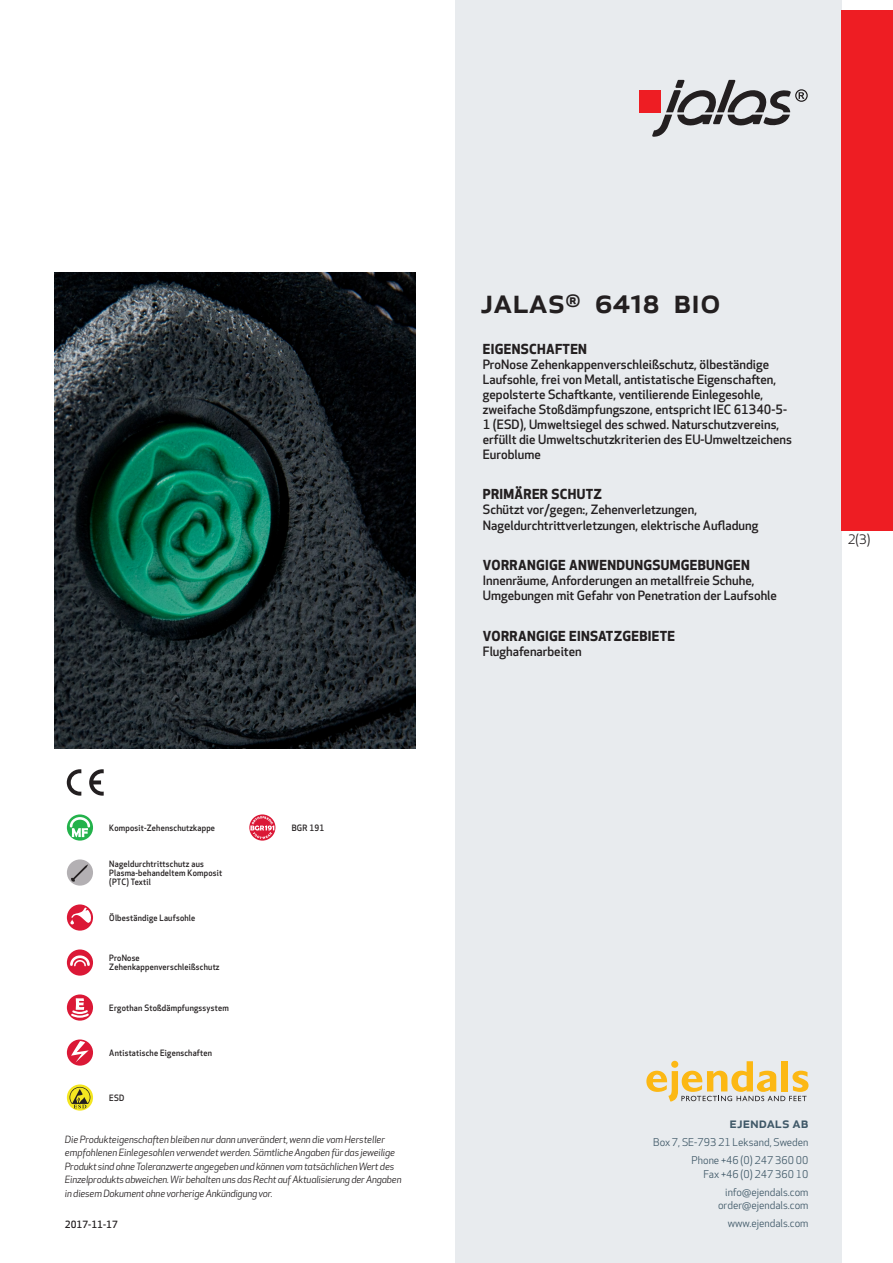
<style>
.page{position:relative;width:893px;height:1263px;background:#fff}
.page>*{position:absolute;margin:0;border:0;box-sizing:border-box;transform-origin:0 0}
.prodname{font:500 34.5px "Apex New";color:#231f20}
.t1{font:500 15px "Apex New";color:#405968}
.Funktion_body{font:700 13.5px "Apex New";letter-spacing:.025em;color:#231f20}
.t2{font:12.75px "Apex New";color:#231f20}
.Funktion_body-2{font:500 12.6px/15px "Apex New";color:#231f20}
.t3{font:10.5px/18px "Apex New";color:#405968;text-align:right}
.t4{font:italic 9.75px/13.5px "Apex New";letter-spacing:-.015em;color:#231f20}
.Sidfot_datum{font:500 9.75px "Apex New";color:#231f20}
.Artikel{font:500 8.55px/9px "Apex New";letter-spacing:.025em;color:#231f20;scale:.95 1}
</style>
<div class="page">
<div style="left:455px;top:0;width:387px;height:1263px;background:#e8ebee"></div>
<svg style="left:646px;top:1061px;width:162px;height:40px"></svg>
<div style="left:842px;top:11px;width:51px;height:520px;background:#ee1d23"></div>
<div style="left:639px;top:90px;width:22px;height:22px;background:#ee1d23"></div>
<svg style="left:652px;top:80px;width:156px;height:57px"></svg>
<svg style="left:67px;top:814px;width:26px;height:27px"></svg>
<svg style="left:70px;top:817px;width:20px;height:20px"></svg>
<div style="left:67px;top:859px;width:26px;height:27px;background:#b3b0b3;border-radius:50%"></div>
<svg style="left:71px;top:864px;width:17px;height:18px"></svg>
<svg style="left:67px;top:904px;width:26px;height:27px"></svg>
<svg style="left:70px;top:907px;width:21px;height:17px"></svg>
<div style="left:67px;top:949px;width:26px;height:27px;background:#db1836;border-radius:50%"></div>
<svg style="left:70px;top:955px;width:20px;height:11px"></svg>
<svg style="left:67px;top:994px;width:26px;height:27px"></svg>
<svg style="left:69px;top:998px;width:22px;height:21px"></svg>
<svg style="left:67px;top:1039px;width:26px;height:27px"></svg>
<svg style="left:71px;top:1041px;width:18px;height:21px"></svg>
<svg style="left:67px;top:1084px;width:26px;height:26px"></svg>
<svg style="left:70px;top:1087px;width:20px;height:21px"></svg>
<svg style="left:249px;top:814px;width:26px;height:27px"></svg>
<svg style="left:250px;top:816px;width:24px;height:23px"></svg>
<svg style="left:89px;top:769px;width:15px;height:27px"></svg>
<svg style="left:67px;top:769px;width:14px;height:27px"></svg>
<img style="left:54px;top:272px;width:361px;height:476px">
<p class="Artikel" style="left:109px;top:823px;width:113px">Komposit-Zehenschutzkappe</p>
<p class="Artikel" style="left:109px;top:859px;width:120px">Nageldurchtrittschutz aus<br>Plasma-behandeltem Komposit (PTC) Textil</p>
<p class="Artikel" style="left:109px;top:913px;width:92px">Ölbeständige Laufsohle</p>
<p class="Artikel" style="left:109px;top:954px;width:118px">ProNose<br>Zehenkappenverschleißschutz</p>
<p class="Artikel" style="left:109px;top:1003px;width:127px">Ergothan Stoßdämpfungssystem</p>
<p class="Artikel" style="left:109px;top:1048px;width:110px">Antistatische Eigenschaften</p>
<p class="Artikel" style="left:109px;top:1093px;width:17px">ESD</p>
<p class="Artikel" style="left:292px;top:823px;width:36px">BGR 191</p>
<p class="t4" style="left:65px;top:1132px;width:338px">Die Produkteigenschaften bleiben nur dann unverändert, wenn die vom Hersteller empfohlenen Einlegesohlen verwendet werden. Sämtliche Angaben für das jeweilige Produkt sind ohne Toleranzwerte angegeben und können vom tatsächlichen Wert des Einzelprodukts abweichen. Wir behalten uns das Recht auf Aktualisierung der Angaben in diesem Dokument ohne vorherige Ankündigung vor.</p>
<p class="Sidfot_datum" style="left:65px;top:1218px;width:54px">2017-11-17</p>
<p class="prodname" style="left:480px;top:277px;width:242px">JALAS<sup>®</sup> 6418 Bio</p>
<p class="Funktion_body" style="left:483px;top:339px;width:106px">EIGENSCHAFTEN</p>
<p class="Funktion_body-2" style="left:483px;top:356px;width:311px">ProNose Zehenkappenverschleißschutz, ölbeständige Laufsohle, frei von Metall, antistatische Eigenschaften, gepolsterte Schaftkante, ventilierende Einlegesohle, zweifache Stoßdämpfungszone, entspricht IEC 61340-5- 1 (ESD), Umweltsiegel des schwed. Naturschutzvereins, erfüllt die Umweltschutzkriterien des EU-Umweltzeichens Euroblume</p>
<p class="Funktion_body" style="left:483px;top:485px;width:121px">PRIMÄRER SCHUTZ</p>
<p class="Funktion_body-2" style="left:483px;top:502px;width:277px">Schützt vor/gegen:, Zehenverletzungen,<br>Nageldurchtrittverletzungen, elektrische Aufladung</p>
<p class="Funktion_body" style="left:483px;top:555px;width:269px">VORRANGIGE ANWENDUNGSUMGEBUNGEN</p>
<p class="Funktion_body-2" style="left:483px;top:573px;width:296px">Innenräume, Anforderungen an metallfreie Schuhe,<br>Umgebungen mit Gefahr von Penetration der Laufsohle</p>
<p class="Funktion_body" style="left:483px;top:626px;width:194px">VORRANGIGE EINSATZGEBIETE</p>
<p class="Funktion_body-2" style="left:483px;top:643px;width:100px">Flughafenarbeiten</p>
<p class="t2" style="left:848px;top:531px;width:24px">2(3)</p>
<p class="t1" style="left:729px;top:1113px;width:80px">ejendals ab</p>
<p class="t3" style="left:653px;top:1133px;width:157px">Box 7, SE-793 21 Leksand, Sweden<br>Phone +46 (0) 247 360 00</p>
<p class="t3" style="left:703px;top:1165px;width:107px">Fax +46 (0) 247 360 10 info@ejendals.com</p>
<p class="t3" style="left:718px;top:1196px;width:92px">order@ejendals.com</p>
<p class="t3" style="left:728px;top:1215px;width:82px">www.ejendals.com</p>
</div>
